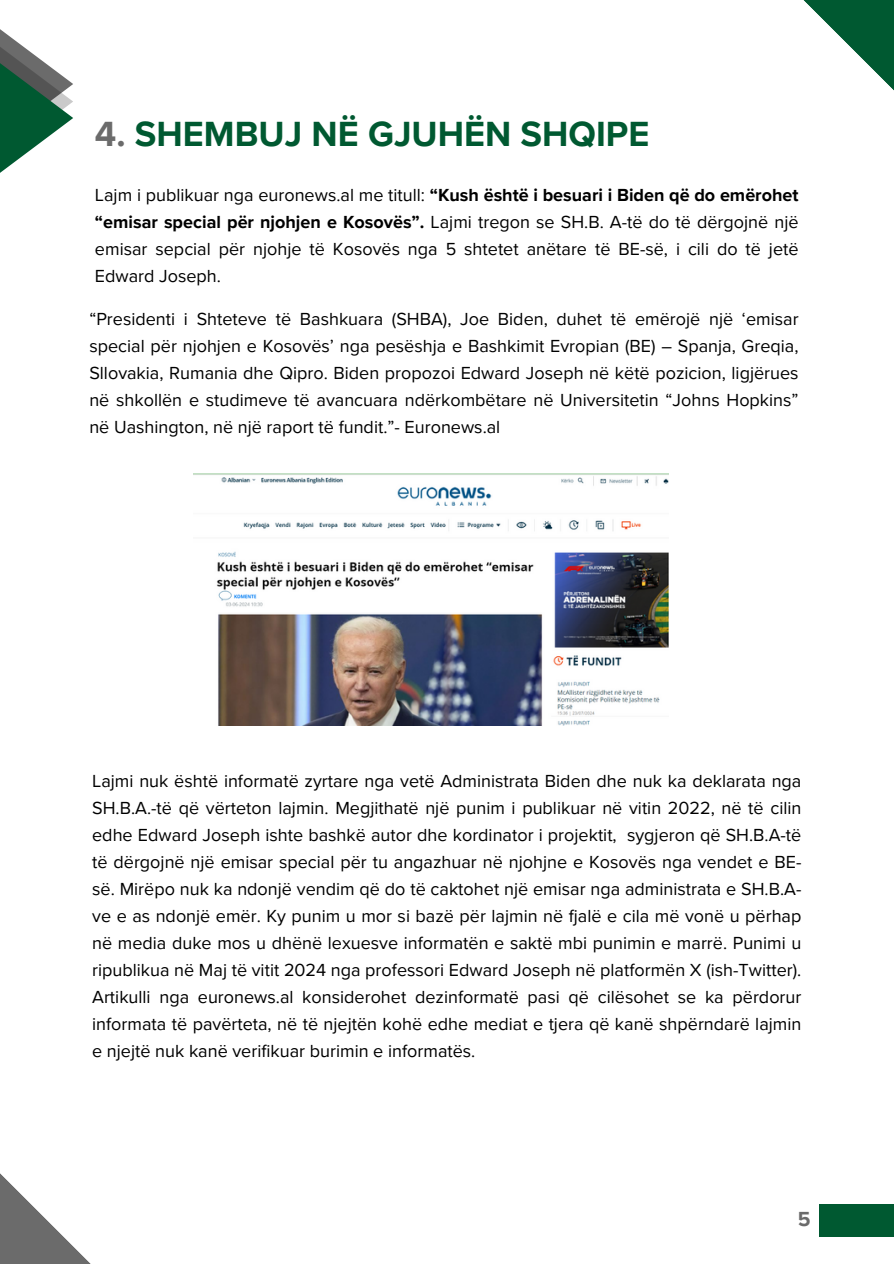
<style>
.page{position:relative;width:894px;height:1264px;background:#fff}
.page>*{position:absolute;margin:0;border:0;box-sizing:border-box;transform-origin:0 0}
.t1{font:700 36px "Proxima Nova";color:#005931}
.t2{font:700 21px "Proxima Nova";color:#6b6b6b}
.t3{font:18px/27px "Proxima Nova";color:#000;text-align:justify}
.s1{color:#6b6b6b}
.s2{font-weight:700}
</style>
<div class="page">
<svg style="left:803px;top:0;width:90px;height:90px"></svg>
<svg style="left:0;top:1173px;width:90px;height:90px"></svg>
<div style="left:818px;top:1204px;width:75px;height:33px;background:#005931"></div>
<svg style="left:0;top:29px;width:73px;height:144px"></svg>
<img style="left:193px;top:473px;width:475px;height:252px">
<p class="t1" style="left:95px;top:113px;width:556px"><span class="s1">4.</span> SHEMBUJ NË GJUHËN SHQIPE</p>
<p class="t3" style="left:95px;top:182px;width:705px">Lajm i publikuar nga euronews.al me titull: <span class="s2">“Kush është i besuari i Biden që do emërohet “emisar special për njohjen e Kosovës”.</span> Lajmi tregon se SH.B. A-të do të dërgojnë një emisar sepcial për njohje të Kosovës nga 5 shtetet anëtare të BE-së, i cili do të jetë Edward Joseph.</p>
<p class="t3" style="left:89px;top:306px;width:710px">“Presidenti i Shteteve të Bashkuara (SHBA), Joe Biden, duhet të emërojë një ‘emisar special për njohjen e Kosovës’ nga pesëshja e Bashkimit Evropian (BE) – Spanja, Greqia, Sllovakia, Rumania dhe Qipro. Biden propozoi Edward Joseph në këtë pozicion, ligjërues në shkollën e studimeve të avancuara ndërkombëtare në Universitetin “Johns Hopkins” në Uashington, në një raport të fundit.”- Euronews.al</p>
<p class="t3" style="left:92px;top:767px;width:710px">Lajmi nuk është informatë zyrtare nga vetë Administrata Biden dhe nuk ka deklarata nga SH.B.A.-të që vërteton lajmin. Megjithatë një punim i publikuar në vitin 2022, në të cilin edhe Edward Joseph ishte bashkë autor dhe kordinator i projektit, sygjeron që SH.B.A-të të dërgojnë një emisar special për tu angazhuar në njohjne e Kosovës nga vendet e BE&shy;së. Mirëpo nuk ka ndonjë vendim që do të caktohet një emisar nga administrata e SH.B.A&shy;ve e as ndonjë emër. Ky punim u mor si bazë për lajmin në fjalë e cila më vonë u përhap në media duke mos u dhënë lexuesve informatën e saktë mbi punimin e marrë. Punimi u ripublikua në Maj të vitit 2024 nga professori Edward Joseph në platformën X (ish-Twitter).<br>Artikulli nga euronews.al konsiderohet dezinformatë pasi që cilësohet se ka përdorur informata të pavërteta, në të njejtën kohë edhe mediat e tjera që kanë shpërndarë lajmin e njejtë nuk kanë verifikuar burimin e informatës.</p>
<p class="t2" style="left:797px;top:1207px;width:14px">5</p>
</div>
